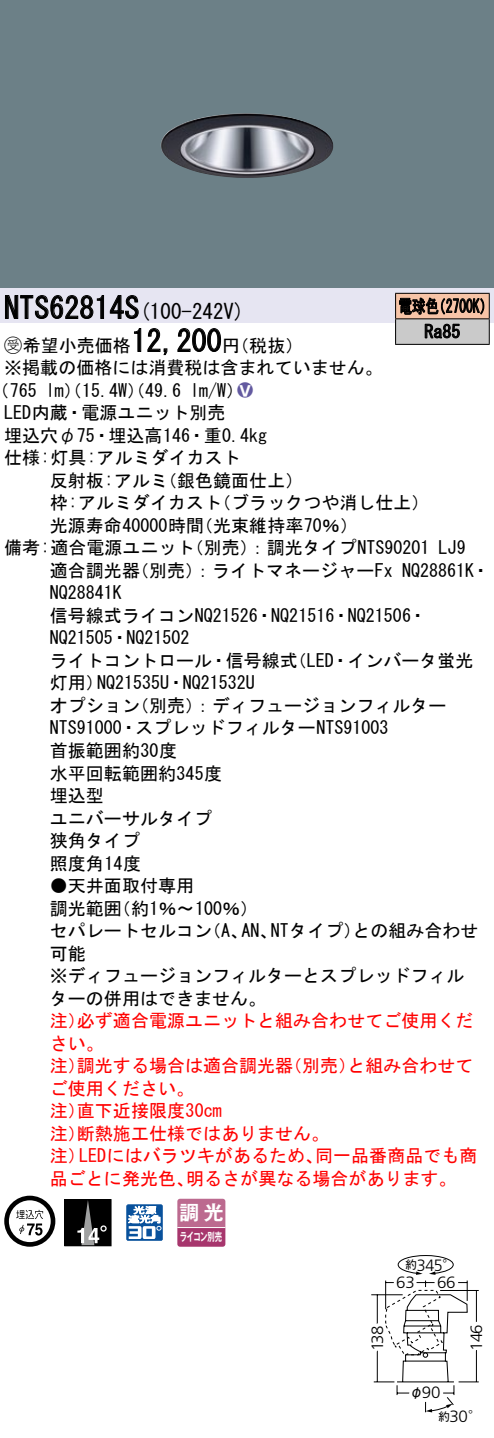
<style>
.page{position:relative;width:494px;height:1438px;background:#fff}
.page>*{position:absolute;margin:0;border:0;box-sizing:border-box;transform-origin:0 0}
.t1{font:30px "MS Gothic";color:#000}
.t2{font:21px "MS Gothic";color:#000}
.t3{font:19.8px "Gothic MB101 Pro De Bold 90 pv RKSJ H";color:#fff}
.t4{font:18px/22.5px "MS Gothic";color:#000}
.t5{font:18px/22.5px "MS Gothic";color:#f00}
.t6{font:18px/25.5px "MS Gothic";color:#000;scale:.75 1}
.t7{font:18px "Ford Classification 1";color:#635aa0}
.t8{font:300 16.5px "Frutiger LT Std";letter-spacing:-.02em;color:#000}
.t9{font:13.5px "Gothic MB101 Pro Regular 90 pv RKSJ H";color:#000}
.t10{font:11.4px "Gothic MB101 Pro De Bold 90 pv RKSJ H";letter-spacing:-.05em;color:#fff;scale:.65 1}
.t11{font:11.4px "Gothic MB101 Pro Regular 90 pv RKSJ H";color:#000}
.s1{font-size:30px}
.s2{font-family:"Ford Classification 1"}
.s3{color:#fff}
.s4{font-family:"Gothic MB101 Pro Regular 90 pv RKSJ H";font-weight:400;font-size:13.5px}
</style>
<div class="page">
<div style="left:0;top:0;width:493px;height:288px;background:#6c8087"></div>
<img style="left:160px;top:113px;width:173px;height:65px">
<div style="left:0;top:288px;width:493px;height:35px;background:#e6e5f2"></div>
<svg style="left:5px;top:295px;width:134px;height:24px"></svg>
<svg style="left:134px;top:328px;width:7px;height:24px"></svg>
<svg style="left:147px;top:328px;width:21px;height:27px"></svg>
<svg style="left:177px;top:328px;width:44px;height:24px"></svg>
<svg style="left:4px;top:1195px;width:51px;height:51px"></svg>
<div style="left:65px;top:1199px;width:46px;height:46px;background:#000"></div>
<div style="left:64px;top:1199px;width:47px;height:47px;border:1px solid #000"></div>
<svg style="left:77px;top:1199px;width:29px;height:46px"></svg>
<svg style="left:126px;top:1204px;width:37px;height:36px"></svg>
<svg style="left:177px;top:1198px;width:48px;height:48px;background:#b55a84"></svg>
<hr style="left:177px;top:1227px;width:48px;height:1px;background:#fff">
<hr style="left:395px;top:293px;width:94px;height:1px;background:#000">
<hr style="left:395px;top:344px;width:94px;height:1px;background:#000">
<svg style="left:395px;top:294px;width:94px;height:50px;background:#a7968d"></svg>
<svg style="left:371px;top:1255px;width:108px;height:158px"></svg>
<h1 class="t1" style="left:4px;top:293px;width:122px">NTS62814</h1>
<p class="t2" style="left:124px;top:300px;width:121px">(<span class="s1">S</span> 100-242 (V</p>
<h1 class="t1" style="left:131px;top:326px;width:91px">12,200</h1>
<p class="t4" style="left:4px;top:334px;width:379px"><span class="s2">B</span>希望小売価格<br>※掲載の価格には消費税は含まれていません。</p>
<p class="t7" style="left:237px;top:381px;width:17px">2<span class="s3">8</span></p>
<p class="t4" style="left:222px;top:334px;width:82px">（円税抜(</p>
<p class="t4" style="left:190px;top:379px;width:55px">l m (W/</p>
<p class="t4" style="left:-8px;top:379px;width:47px">（765</p>
<p class="t4" style="left:4px;top:401px;width:223px">LED内蔵・電源ユニット別売</p>
<p class="t4" style="left:4px;top:424px;width:264px">埋込穴φ75・埋込高146・重0.4kg</p>
<p class="t4" style="left:4px;top:446px;width:238px">仕様:灯具:アルミダイカスト</p>
<p class="t4" style="left:159px;top:469px;width:146px">（銀色鏡面仕上(</p>
<p class="t4" style="left:46px;top:379px;width:137px">lm）（15.4 ）（W 49.6</p>
<p class="t4" style="left:50px;top:469px;width:120px">反射板:アルミ</p>
<p class="t6" style="left:424px;top:293px;width:49px;text-indent:-26px">電球色<br>Ra85</p>
<p class="t6" style="left:432px;top:293px;width:82px">（2700 (K</p>
<p class="t4" style="left:213px;top:491px;width:217px">（ブラックつや消し仕上(</p>
<p class="t4" style="left:195px;top:491px;width:164px;text-indent:-145px">枠:アルミダイカスト<br>（光束維持率70％(</p>
<p class="t4" style="left:50px;top:514px;width:156px">光源寿命40000時間</p>
<p class="t4" style="left:185px;top:536px;width:245px">（別売：）調光タイプNTS90201</p>
<p class="t4" style="left:4px;top:536px;width:192px">備考:適合電源ユニット</p>
<p class="t4" style="left:438px;top:536px;width:28px">LJ9</p>
<p class="t4" style="left:131px;top:559px;width:263px">（別売：）ライトマネージャーFx</p>
<p class="t4" style="left:50px;top:559px;width:91px">適合調光器</p>
<p class="t4" style="left:50px;top:581px;width:73px">NQ28841K</p>
<p class="t4" style="left:50px;top:604px;width:378px">信号線式ライコンNQ21526・NQ21516・NQ21506・</p>
<p class="t4" style="left:50px;top:626px;width:141px">NQ21505・NQ21502</p>
<p class="t4" style="left:288px;top:649px;width:186px">（LED・インバータ蛍光</p>
<p class="t4" style="left:401px;top:559px;width:89px">NQ28861 ・K</p>
<p class="t4" style="left:50px;top:649px;width:249px;text-align:center">ライトコントロール・信号線式<br>NQ21535 ・U NQ21532U</p>
<p class="t4" style="left:50px;top:671px;width:55px">灯用）</p>
<p class="t4" style="left:50px;top:694px;width:340px">オプション<br>NTS91000・スプレッドフィルターNTS91003首振範囲約30度<br>水平回転範囲約345度<br>埋込型<br>ユニバーサルタイプ<br>狭角タイプ<br>照度角14度</p>
<p class="t4" style="left:113px;top:874px;width:147px;text-indent:-63px">●天井面取付専用<br>（約1％〜100％(</p>
<p class="t4" style="left:131px;top:694px;width:316px">（別売：）ディフュージョンフィルター</p>
<p class="t4" style="left:50px;top:896px;width:73px">調光範囲</p>
<p class="t4" style="left:270px;top:919px;width:92px">NTタイプ）</p>
<p class="t4" style="left:352px;top:919px;width:127px">との組み合わせ</p>
<p class="t4" style="left:50px;top:919px;width:415px">セパレートセルコン<br>可能<br>※ディフュージョンフィルターとスプレッドフィルターの併用はできません。</p>
<p class="t5" style="left:77px;top:1009px;width:397px">必ず適合電源ユニットと組み合わせてご使用くだ</p>
<p class="t4" style="left:203px;top:919px;width:46px">（、A</p>
<p class="t4" style="left:241px;top:919px;width:37px">AN、</p>
<p class="t5" style="left:50px;top:1009px;width:55px">注）さい。</p>
<p class="t5" style="left:77px;top:1054px;width:217px">調光する場合は適合調光器</p>
<p class="t5" style="left:284px;top:1054px;width:73px">（別売）</p>
<p class="t5" style="left:347px;top:1054px;width:127px">と組み合わせて</p>
<p class="t5" style="left:50px;top:1054px;width:37px">注）</p>
<p class="t5" style="left:50px;top:1076px;width:145px">ご使用ください。</p>
<p class="t5" style="left:77px;top:1099px;width:146px">直下近接限度30cm</p>
<p class="t5" style="left:77px;top:1099px;width:253px;text-indent:-27px">注）<br>断熱施工仕様ではありません。</p>
<p class="t5" style="left:50px;top:1121px;width:37px">注）</p>
<p class="t5" style="left:79px;top:1144px;width:245px">LEDにはバラツキがあるため、</p>
<p class="t5" style="left:315px;top:1144px;width:163px">同一品番商品でも商</p>
<p class="t5" style="left:50px;top:1144px;width:37px">注）</p>
<p class="t5" style="left:50px;top:1166px;width:145px">品ごとに発光色、</p>
<p class="t5" style="left:186px;top:1166px;width:272px">明るさが異なる場合があります。</p>
<p class="t3" style="left:179px;top:1196px;width:46px">調光</p>
<p class="t10" style="left:180px;top:1227px;width:66px">ライコン別売</p>
<p class="t8" style="left:416px;top:1255px;width:40px">345<span class="s4">°</span></p>
<p class="t11" style="left:405px;top:1255px;width:13px">約</p>
<p class="t8" style="left:396px;top:1272px;width:20px">63</p>
<p class="t8" style="left:436px;top:1272px;width:20px">66</p>
<p class="t8" style="left:367px;top:1351px;width:27px;rotate:-90deg">138</p>
<p class="t8" style="left:466px;top:1350px;width:28px;rotate:-90deg">146</p>
<p class="t8" style="left:421px;top:1382px;width:20px">90</p>
<p class="t9" style="left:409px;top:1380px;width:15px">φ</p>
<p class="t8" style="left:449px;top:1406px;width:34px">30<span class="s4">°</span></p>
<p class="t11" style="left:438px;top:1407px;width:13px">約</p>
</div>
